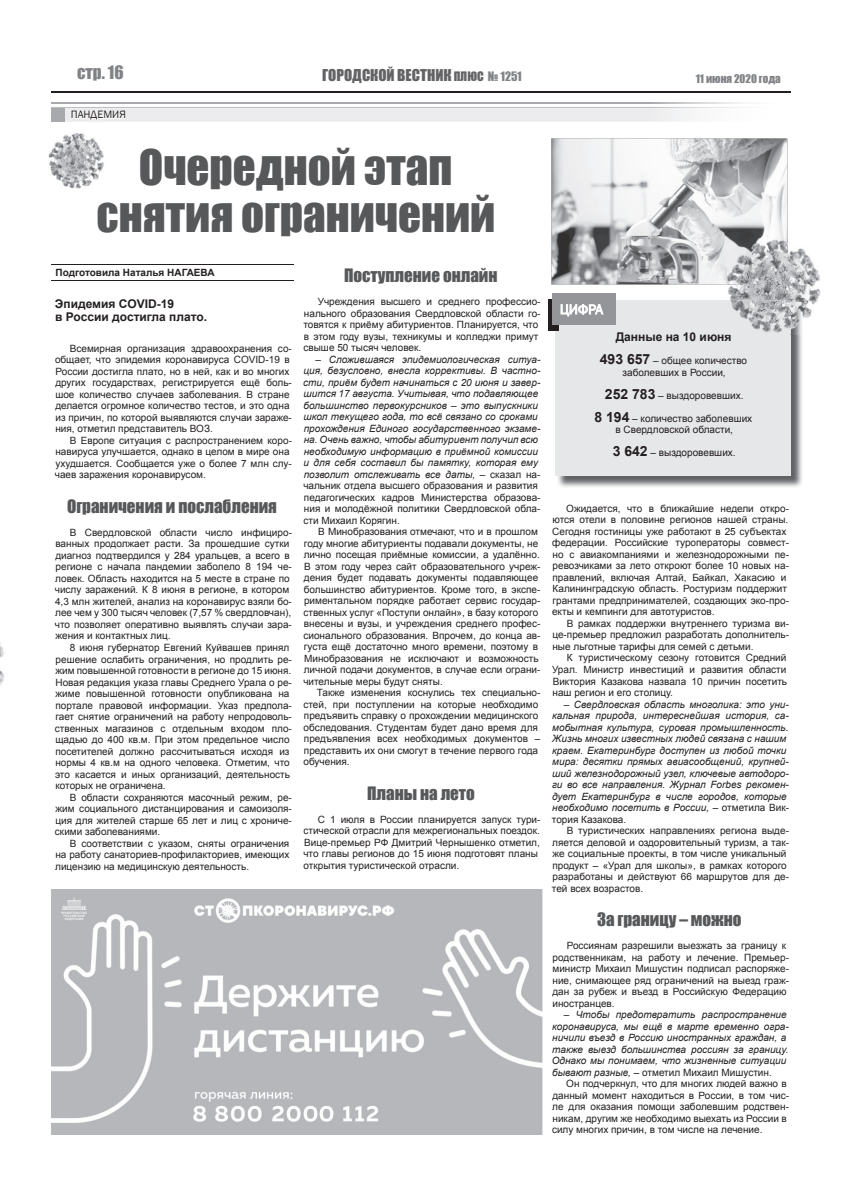
<style>
.page{position:relative;width:842px;height:1191px;background:#fff}
.page>*{position:absolute;margin:0;border:0;box-sizing:border-box;transform-origin:0 0}
.t1{font:45px/47px "Impact";color:#57585a;text-align:center}
.t2{font:17px "Impact";color:#57585a}
.t3{font:17px "Impact";color:#808285}
.t4{font:15px "Impact";color:#636366}
.t5{font:700 12px/13.5px "Arial";color:#231f20}
.t6{font:11px "Impact";color:#808285}
.t7{font:11px "Franklin Gothic";color:#231f20}
.t8{font:10px/11.5px "Arial";color:#231f20}
.t9{font:italic 10px/11.5px "Arial";color:#231f20}
.t10{font:700 10px "Arial";color:#231f20}
.s1{font-size:12px}
.s2{font-size:12px;color:#808285}
.s3{font-style:normal}
.s4{font-weight:700;font-size:14px}
</style>
<div class="page">
<hr style="left:51px;top:91px;width:740px;height:1px;background:#231f20">
<img style="left:556px;top:334px;width:246px;height:153px">
<div style="left:555px;top:300px;width:236px;height:175px;background:#e6e7e9"></div>
<div style="left:548px;top:299px;width:10px;height:32px;background:#231f20"></div>
<div style="left:552px;top:293px;width:63px;height:32px;background:#939598"></div>
<svg style="left:561px;top:304px;width:42px;height:12px"></svg>
<hr style="left:51px;top:280px;width:243px;height:1px;background:#231f20">
<hr style="left:51px;top:264px;width:243px;height:1px;background:#231f20">
<img style="left:51px;top:889px;width:491px;height:246px">
<svg style="left:71px;top:110px;width:55px;height:10px"></svg>
<div style="left:51px;top:108px;width:14px;height:14px;background:#a8a9ad"></div>
<img style="left:0;top:645px;width:4px;height:41px">
<svg style="left:551px;top:138px;width:236px;height:146px"></svg>
<img style="left:727px;top:238px;width:94px;height:80px">
<img style="left:791px;top:302px;width:12px;height:32px">
<img style="left:727px;top:300px;width:64px;height:33px">
<img style="left:727px;top:238px;width:60px;height:46px">
<img style="left:48px;top:133px;width:56px;height:56px">
<h2 class="t3" style="left:77px;top:59px;width:48px">стр. 16</h2>
<h3 class="t4" style="left:322px;top:64px;width:201px">ГОРОДСКОЙ ВЕСТНИК <span class="s1">ПЛЮС</span> <span class="s2">№ 1251</span></h3>
<p class="t6" style="left:696px;top:70px;width:86px">11 июня 2020 года</p>
<p class="t7" style="left:71px;top:108px;width:57px">ПАНДЕМИЯ</p>
<h1 class="t1" style="left:97px;top:143px;width:400px">Очередной этап снятия ограничений</h1>
<p class="t10" style="left:56px;top:266px;width:160px">Подготовила Наталья НАГАЕВА</p>
<p class="t5" style="left:55px;top:297px;width:154px">Эпидемия COVID-19<br>в России достигла плато.</p>
<p class="t8" style="left:55px;top:343px;width:238px;text-indent:15px">Всемирная организация здравоохранения со&shy;общает, что эпидемия коронавируса COVID-19 в России достигла плато, но в ней, как и во многих других государствах, регистрируется ещё боль&shy;шое количество случаев заболевания. В стране делается огромное количество тестов, и это одна из причин, по которой выявляются случаи зараже&shy;ния, отметил представитель ВОЗ.</p>
<p class="t8" style="left:55px;top:435px;width:239px;text-indent:15px">В Европе ситуация с распространением коро&shy;навируса улучшается, однако в целом в мире она ухудшается. Сообщается уже о более 7 млн слу&shy;чаев заражения коронавирусом.</p>
<h2 class="t2" style="left:67px;top:493px;width:211px">Ограничения и послабления</h2>
<p class="t8" style="left:55px;top:527px;width:239px;text-indent:15px">В Свердловской области число инфициро&shy;ванных продолжает расти. За прошедшие сутки диагноз подтвердился у 284 уральцев, а всего в регионе с начала пандемии заболело 8 194 че&shy;ловек. Область находится на 5 месте в стране по числу заражений. К 8 июня в регионе, в котором 4,3 млн жителей, анализ на коронавирус взяли бо&shy;лее чем у 300 тысяч человек (7,57 % свердловчан), что позволяет оперативно выявлять случаи зара&shy;жения и контактных лиц.</p>
<p class="t8" style="left:55px;top:642px;width:239px;text-indent:15px">8 июня губернатор Евгений Куйвашев принял решение ослабить ограничения, но продлить ре&shy;жим повышенной готовности в регионе до 15 июня.<br>Новая редакция указа главы Среднего Урала о ре&shy;жиме повышенной готовности опубликована на портале правовой информации. Указ предпола&shy;гает снятие ограничений на работу непродоволь&shy;ственных магазинов с отдельным входом пло&shy;щадью до 400 кв.м. При этом предельное число посетителей должно рассчитываться исходя из нормы 4 кв.м на одного человека. Отметим, что это касается и иных организаций, деятельность которых не ограничена.</p>
<p class="t8" style="left:55px;top:791px;width:239px;text-align:justify;text-indent:15px">В области сохраняются масочный режим, ре&shy;жим социального дистанцирования и самоизоля&shy;ция для жителей старше 65 лет и лиц с хрониче&shy;скими заболеваниями.</p>
<p class="t8" style="left:55px;top:837px;width:236px;text-align:justify;text-indent:15px">В соответствии с указом, сняты ограничения на работу санаториев-профилакториев, имеющих лицензию на медицинскую деятельность.</p>
<h2 class="t2" style="left:344px;top:262px;width:155px">Поступление онлайн</h2>
<p class="t8" style="left:303px;top:296px;width:239px;text-indent:14px">Учреждения высшего и среднего профессио&shy;нального образования Свердловской области го&shy;товятся к приёму абитуриентов. Планируется, что в этом году вузы, техникумы и колледжи примут свыше 50 тысяч человек.</p>
<p class="t9" style="left:303px;top:353px;width:239px;text-indent:12px">– Сложившаяся эпидемиологическая ситуа&shy;ция, безусловно, внесла коррективы. В частно&shy;сти, приём будет начинаться с 20 июня и завер&shy;шится 17 августа. Учитывая, что подавляющее большинство первокурсников – это выпускники школ текущего года, то всё связано со сроками прохождения Единого государственного экзаме&shy;на. Очень важно, чтобы абитуриент получил всю необходимую информацию в приёмной комиссии и для себя составил бы памятку, которая ему позволит отслеживать все даты, <span class="s3">– сказал на&shy;чальник отдела высшего образования и развития педагогических кадров Министерства образова&shy;ния и молодёжной политики Свердловской обла&shy;сти Михаил Корягин.</span></p>
<p class="t8" style="left:303px;top:526px;width:239px;text-indent:15px">В Минобразования отмечают, что и в прошлом году многие абитуриенты подавали документы, не лично посещая приёмные комиссии, а удалённо.<br>В этом году через сайт образовательного учреж&shy;дения будет подавать документы подавляющее большинство абитуриентов. Кроме того, в экспе&shy;риментальном порядке работает сервис государ&shy;ственных услуг «Поступи онлайн», в базу которого внесены и вузы, и учреждения среднего профес&shy;сионального образования. Впрочем, до конца ав&shy;густа ещё достаточно много времени, поэтому в Минобразования не исключают и возможность личной подачи документов, в случае если ограни&shy;чительные меры будут сняты.</p>
<p class="t8" style="left:303px;top:687px;width:239px;text-indent:13px">Также изменения коснулись тех специально&shy;стей, при поступлении на которые необходимо предъявить справку о прохождении медицинского обследования. Студентам будет дано время для предъявления всех необходимых документов – представить их они смогут в течение первого года обучения.</p>
<h2 class="t2" style="left:367px;top:780px;width:109px">Планы на лето</h2>
<p class="t8" style="left:303px;top:813px;width:239px;text-indent:14px">С 1 июля в России планируется запуск тури&shy;стической отрасли для межрегиональных поездок.<br>Вице-премьер РФ Дмитрий Чернышенко отметил, что главы регионов до 15 июня подготовят планы открытия туристической отрасли.</p>
<p class="t5" style="left:616px;top:331px;width:117px">Данные на 10 июня</p>
<p class="t8" style="left:600px;top:355px;width:149px;text-align:center"><span class="s4">493 657</span> – общее количество заболевших в России,</p>
<p class="t8" style="left:605px;top:390px;width:140px"><span class="s4">252 783</span> – выздоровевших.</p>
<p class="t8" style="left:594px;top:413px;width:159px;text-align:center"><span class="s4">8 194</span> – количество заболевших в Свердловской области,</p>
<p class="t8" style="left:613px;top:447px;width:125px"><span class="s4">3 642</span> – выздоровевших.</p>
<p class="t8" style="left:552px;top:503px;width:238px;text-indent:14px">Ожидается, что в ближайшие недели откро&shy;ются отели в половине регионов нашей страны.<br>Сегодня гостиницы уже работают в 25 субъектах федерации. Российские туроператоры совмест&shy;но с авиакомпаниями и железнодорожными пе&shy;ревозчиками за лето откроют более 10 новых на&shy;правлений, включая Алтай, Байкал, Хакасию и Калининградскую область. Ростуризм поддержит грантами предпринимателей, создающих эко-про&shy;екты и кемпинги для автотуристов.</p>
<p class="t8" style="left:552px;top:618px;width:238px;text-align:justify;text-indent:14px">В рамках поддержки внутреннего туризма ви&shy;це-премьер предложил разработать дополнитель&shy;ные льготные тарифы для семей с детьми.</p>
<p class="t8" style="left:552px;top:652px;width:237px;text-align:justify;text-indent:15px">К туристическому сезону готовится Средний Урал. Министр инвестиций и развития области Виктория Казакова назвала 10 причин посетить наш регион и его столицу.</p>
<p class="t9" style="left:552px;top:698px;width:239px;text-indent:12px">– Свердловская область многолика: это уни&shy;кальная природа, интереснейшая история, са&shy;мобытная культура, суровая промышленность.<br>Жизнь многих известных людей связана с нашим краем. Екатеринбург доступен из любой точки мира: десятки прямых авиасообщений, крупней&shy;ший железнодорожный узел, ключевые автодоро&shy;ги во все направления. Журнал Forbes рекомен&shy;дует Екатеринбург в числе городов, которые необходимо посетить в России, <span class="s3">– отметила Вик&shy;тория Казакова.</span></p>
<p class="t8" style="left:552px;top:825px;width:239px;text-indent:15px">В туристических направлениях региона выде&shy;ляется деловой и оздоровительный туризм, а так&shy;же социальные проекты, в том числе уникальный продукт – «Урал для школы», в рамках которого разработаны и действуют 66 маршрутов для де&shy;тей всех возрастов.</p>
<h2 class="t2" style="left:597px;top:906px;width:146px">За границу – можно</h2>
<p class="t8" style="left:552px;top:940px;width:238px;text-indent:14px">Россиянам разрешили выезжать за границу к родственникам, на работу и лечение. Премьер&shy;министр Михаил Мишустин подписал распоряже&shy;ние, снимающее ряд ограничений на выезд граж&shy;дан за рубеж и въезд в Российскую Федерацию иностранцев.</p>
<p class="t9" style="left:552px;top:1009px;width:239px;text-indent:12px">– Чтобы предотвратить распространение коронавируса, мы ещё в марте временно огра&shy;ничили въезд в Россию иностранных граждан, а также выезд большинства россиян за границу.<br>Однако мы понимаем, что жизненные ситуации бывают разные, – <span class="s3">отметил Михаил Мишустин.</span></p>
<p class="t8" style="left:552px;top:1078px;width:239px;text-indent:14px">Он подчеркнул, что для многих людей важно в данный момент находиться в России, в том чис&shy;ле для оказания помощи заболевшим родствен&shy;никам, другим же необходимо выехать из России в силу многих причин, в том числе на лечение.</p>
</div>
